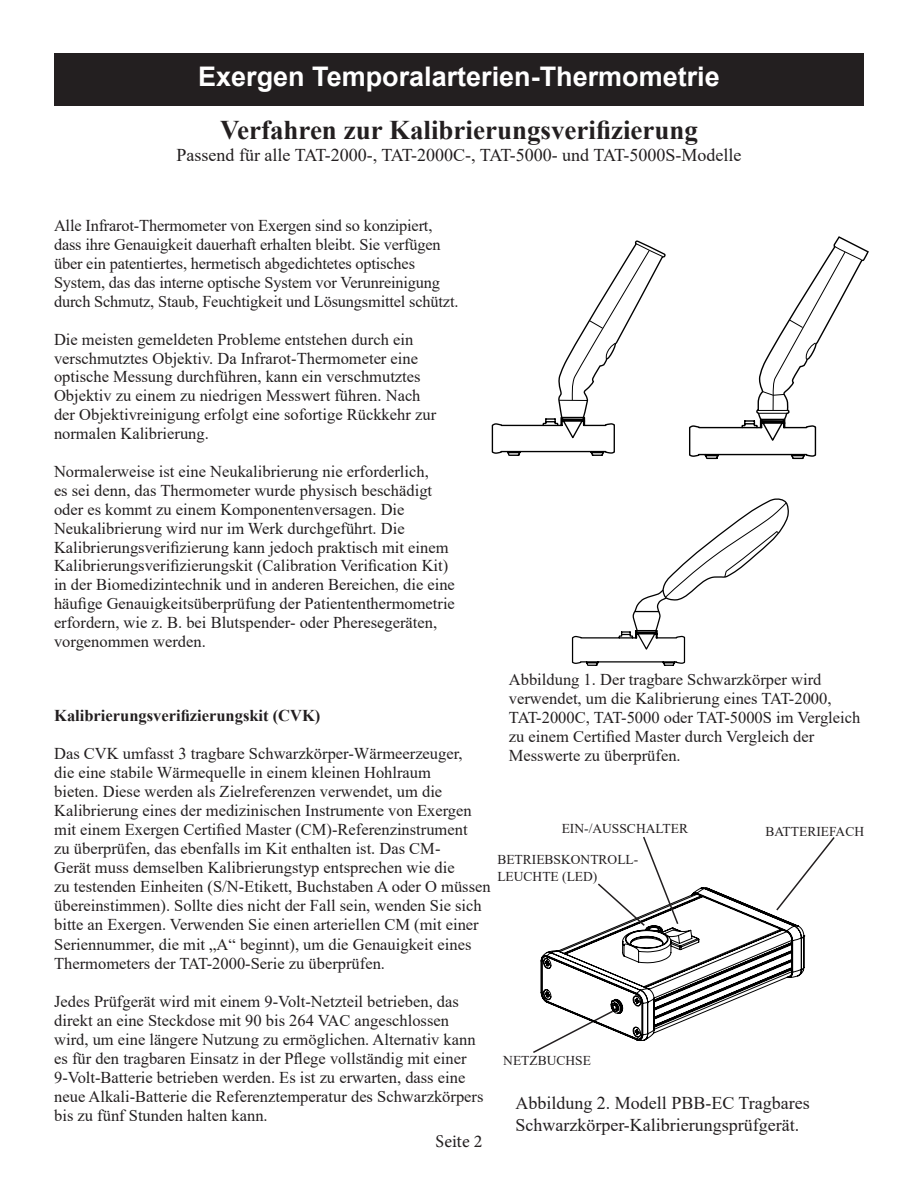
<style>
.page{position:relative;width:918px;height:1188px;background:#fff}
.page>*{position:absolute;margin:0;border:0;box-sizing:border-box;transform-origin:0 0}
.t1{font:700 27px "Times New Roman";color:#231f20}
.t2{font:700 27px "Arial";color:#fff}
.t3{font:18px/21.6px "Times New Roman";color:#231f20}
.t4{font:18px "Minion Pro";letter-spacing:-.005em;color:#231f20}
.t5{font:16.5px/18.9px "Times New Roman";color:#231f20}
.t6{font:700 16.5px "Times New Roman";color:#231f20}
.t7{font:13.5px/16.2px "Times New Roman";color:#231f20}
</style>
<div class="page">
<div style="left:54px;top:53px;width:810px;height:52px;background:#231f20"></div>
<svg style="left:571px;top:498px;width:218px;height:168px"></svg>
<svg style="left:533px;top:836px;width:302px;height:217px"></svg>
<svg style="left:491px;top:240px;width:175px;height:216px"></svg>
<svg style="left:689px;top:237px;width:179px;height:223px"></svg>
<p class="t2" style="left:198px;top:58px;width:523px">Exergen Temporalarterien-Thermometrie</p>
<p class="t1" style="left:220px;top:111px;width:480px">Verfahren zur Kalibrierungsverifizierung</p>
<p class="t3" style="left:177px;top:144px;width:566px">Passend für alle TAT-2000-, TAT-2000C-, TAT-5000- und TAT-5000S-Modelle</p>
<p class="t5" style="left:54px;top:216px;width:406px">Alle Infrarot-Thermometer von Exergen sind so konzipiert, dass ihre Genauigkeit dauerhaft erhalten bleibt. Sie verfügen über ein patentiertes, hermetisch abgedichtetes optisches System, das das interne optische System vor Verunreinigung durch Schmutz, Staub, Feuchtigkeit und Lösungsmittel schützt.</p>
<p class="t5" style="left:54px;top:329px;width:384px">Die meisten gemeldeten Probleme entstehen durch ein verschmutztes Objektiv. Da Infrarot-Thermometer eine optische Messung durchführen, kann ein verschmutztes Objektiv zu einem zu niedrigen Messwert führen. Nach der Objektivreinigung erfolgt eine sofortige Rückkehr zur normalen Kalibrierung.</p>
<p class="t5" style="left:54px;top:461px;width:402px">Normalerweise ist eine Neukalibrierung nie erforderlich,<br>es sei denn, das Thermometer wurde physisch beschädigt oder es kommt zu einem Komponentenversagen. Die Neukalibrierung wird nur im Werk durchgeführt. Die Kalibrierungsverifizierung kann jedoch praktisch mit einem Kalibrierungsverifizierungskit (Calibration Verification Kit) in der Biomedizintechnik und in anderen Bereichen, die eine häufige Genauigkeitsüberprüfung der Patiententhermometrie erfordern, wie z. B. bei Blutspender- oder Pheresegeräten, vorgenommen werden.</p>
<p class="t5" style="left:509px;top:670px;width:353px">Abbildung 1. Der tragbare Schwarzkörper wird verwendet, um die Kalibrierung eines TAT-2000, TAT-2000C, TAT-5000 oder TAT-5000S im Vergleich zu einem Certified Master durch Vergleich der Messwerte zu überprüfen.</p>
<p class="t6" style="left:54px;top:704px;width:268px">Kalibrierungsverifizierungskit (CVK)</p>
<p class="t5" style="left:54px;top:743px;width:438px">Das CVK umfasst 3 tragbare Schwarzkörper-Wärmeerzeuger,<br>die eine stabile Wärmequelle in einem kleinen Hohlraum<br>bieten. Diese werden als Zielreferenzen verwendet, um die Kalibrierung eines der medizinischen Instrumente von Exergen mit einem Exergen Certified Master (CM)-Referenzinstrument<br>zu überprüfen, das ebenfalls im Kit enthalten ist. Das CM-<br>Gerät muss demselben Kalibrierungstyp entsprechen wie die<br>zu testenden Einheiten (S/N-Etikett, Buchstaben A oder O müssen übereinstimmen). Sollte dies nicht der Fall sein, wenden Sie sich bitte an Exergen. Verwenden Sie einen arteriellen CM (mit einer Seriennummer, die mit „A“ beginnt), um die Genauigkeit eines Thermometers der TAT-2000-Serie zu überprüfen.</p>
<p class="t5" style="left:54px;top:991px;width:431px">Jedes Prüfgerät wird mit einem 9-Volt-Netzteil betrieben, das direkt an eine Steckdose mit 90 bis 264 VAC angeschlossen wird, um eine längere Nutzung zu ermöglichen. Alternativ kann es für den tragbaren Einsatz in der Pflege vollständig mit einer 9-Volt-Batterie betrieben werden. Es ist zu erwarten, dass eine neue Alkali-Batterie die Referenztemperatur des Schwarzkörpers bis zu fünf Stunden halten kann.</p>
<p class="t7" style="left:562px;top:820px;width:128px">EIN-/AUSSCHALTER</p>
<p class="t7" style="left:765px;top:823px;width:100px">BATTERIEFACH</p>
<p class="t7" style="left:497px;top:851px;width:142px">BETRIEBSKONTROLL-<br>LEUCHTE (LED)</p>
<p class="t7" style="left:503px;top:1052px;width:89px">NETZBUCHSE</p>
<p class="t3" style="left:515px;top:1092px;width:296px">Abbildung 2. Modell PBB-EC Tragbares<br>Schwarzkörper-Kalibrierungsprüfgerät.</p>
<p class="t4" style="left:436px;top:1129px;width:48px">Seite 2</p>
</div>
